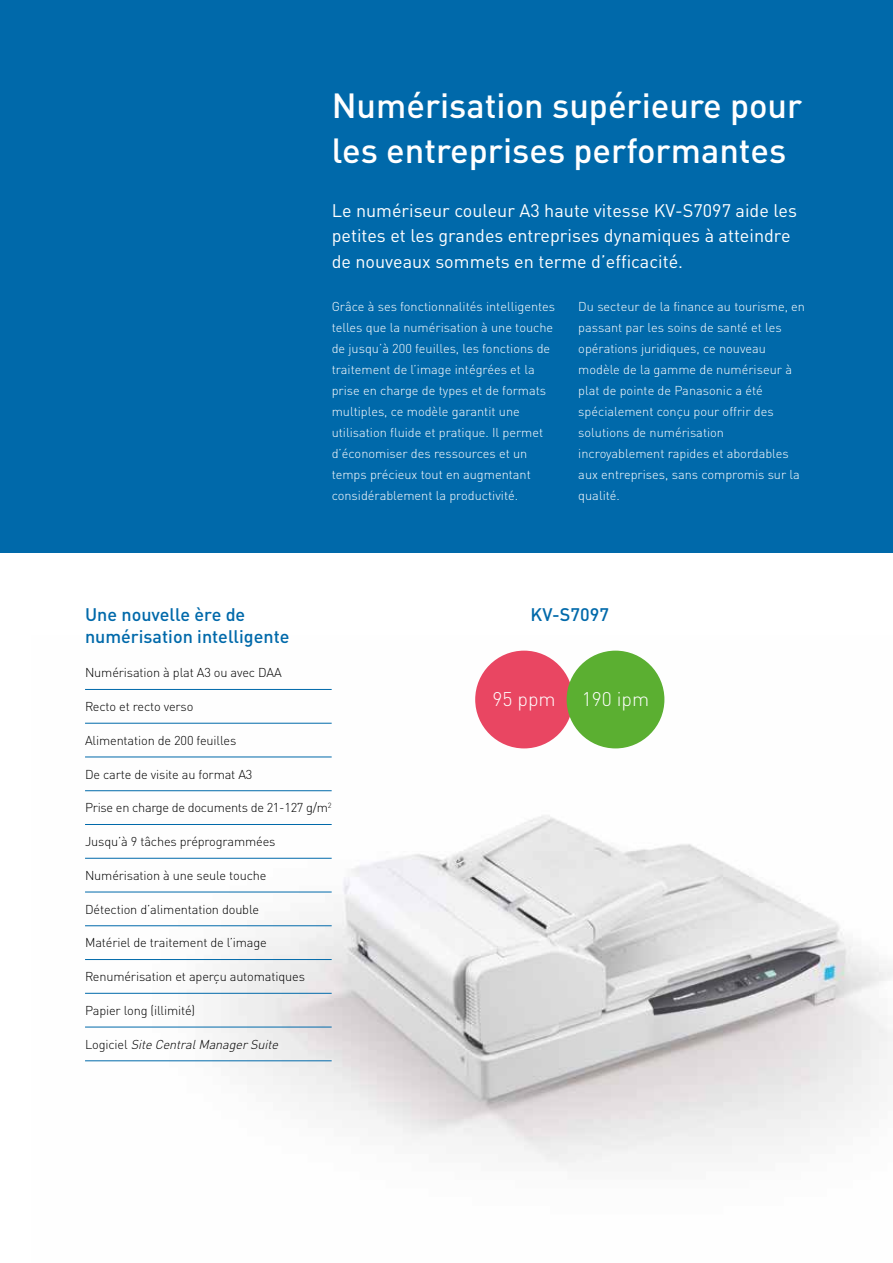
<style>
.page{position:relative;width:893px;height:1263px;background:#fff}
.page>*{position:absolute;margin:0;border:0;box-sizing:border-box;transform-origin:0 0}
.t1{font:500 34.5px/45px "DIN Pro";color:#fff}
.t2{font:300 19.5px "DIN Pro";color:#fff}
.t3{font:18px/25.5px "DIN Pro";color:#fff}
.t4{font:500 18px/21.6px "DIN Pro";color:#0069aa}
.t5{font:300 12.75px/21px "DIN Pro";color:#fff}
.t6{font:300 12.75px "DIN Pro";letter-spacing:-.01em;color:#000}
.t7{font:italic 300 12.75px "DIN Pro";color:#000}
.s1{font-style:normal}
</style>
<div class="page">
<div style="left:0;top:0;width:893px;height:553px;background:#0069aa"></div>
<img style="left:85px;top:650px;width:808px;height:516px">
<div style="left:475px;top:651px;width:98px;height:97px;background:#e94662;border-radius:50%"></div>
<div style="left:567px;top:651px;width:97px;height:97px;background:#5baf31;border-radius:50%"></div>
<hr style="left:85px;top:689px;width:247px;height:1px;background:#0069aa">
<hr style="left:85px;top:723px;width:247px;height:1px;background:#0069aa">
<hr style="left:85px;top:757px;width:247px;height:1px;background:#0069aa">
<hr style="left:85px;top:790px;width:247px;height:1px;background:#0069aa">
<hr style="left:85px;top:824px;width:247px;height:1px;background:#0069aa">
<hr style="left:85px;top:858px;width:247px;height:1px;background:#0069aa">
<hr style="left:85px;top:892px;width:247px;height:1px;background:#0069aa">
<hr style="left:85px;top:925px;width:247px;height:1px;background:#0069aa">
<hr style="left:85px;top:959px;width:247px;height:1px;background:#0069aa">
<hr style="left:85px;top:993px;width:247px;height:1px;background:#0069aa">
<hr style="left:85px;top:1027px;width:247px;height:1px;background:#0069aa">
<hr style="left:85px;top:1060px;width:247px;height:1px;background:#0069aa">
<h1 class="t1" style="left:332px;top:79px;width:472px">Numérisation supérieure pour les entreprises performantes</h1>
<h3 class="t3" style="left:332px;top:196px;width:467px">Le numériseur couleur A3 haute vitesse KV-S7097 aide les petites et les grandes entreprises dynamiques à atteindre de nouveaux sommets en terme d’efficacité.</h3>
<p class="t5" style="left:332px;top:295px;width:225px">Grâce à ses fonctionnalités intelligentes telles que la numérisation à une touche de jusqu’à 200 feuilles, les fonctions de traitement de l’image intégrées et la prise en charge de types et de formats multiples, ce modèle garantit une utilisation fluide et pratique. Il permet d’économiser des ressources et un temps précieux tout en augmentant considérablement la productivité.</p>
<p class="t5" style="left:578px;top:295px;width:228px">Du secteur de la finance au tourisme, en passant par les soins de santé et les opérations juridiques, ce nouveau modèle de la gamme de numériseur à plat de pointe de Panasonic a été spécialement conçu pour offrir des solutions de numérisation incroyablement rapides et abordables aux entreprises, sans compromis sur la qualité.</p>
<h3 class="t4" style="left:85px;top:602px;width:206px">Une nouvelle ère de numérisation intelligente</h3>
<h3 class="t4" style="left:531px;top:602px;width:80px">KV-S7097</h3>
<p class="t6" style="left:85px;top:663px;width:198px">Numérisation à plat A3 ou avec DAA</p>
<p class="t6" style="left:85px;top:697px;width:110px">Recto et recto verso</p>
<p class="t6" style="left:85px;top:730px;width:153px">Alimentation de 200 feuilles</p>
<p class="t6" style="left:85px;top:764px;width:169px">De carte de visite au format A3</p>
<p class="t6" style="left:85px;top:798px;width:248px">Prise en charge de documents de 21-127 g/m<sup>2</sup></p>
<p class="t6" style="left:85px;top:832px;width:192px">Jusqu’à 9 tâches préprogrammées</p>
<p class="t6" style="left:85px;top:865px;width:183px">Numérisation à une seule touche</p>
<p class="t6" style="left:85px;top:899px;width:176px">Détection d’alimentation double</p>
<p class="t6" style="left:85px;top:933px;width:183px">Matériel de traitement de l’image</p>
<p class="t6" style="left:85px;top:967px;width:221px">Renumérisation et aperçu automatiques</p>
<p class="t6" style="left:85px;top:1000px;width:112px">Papier long (illimité)</p>
<p class="t7" style="left:85px;top:1034px;width:198px"><span class="s1">L o g i c i e l</span> SiteCentralManagerSuite</p>
<h2 class="t2" style="left:492px;top:684px;width:65px">95 ppm</h2>
<h2 class="t2" style="left:582px;top:684px;width:69px">190 ipm</h2>
</div>
